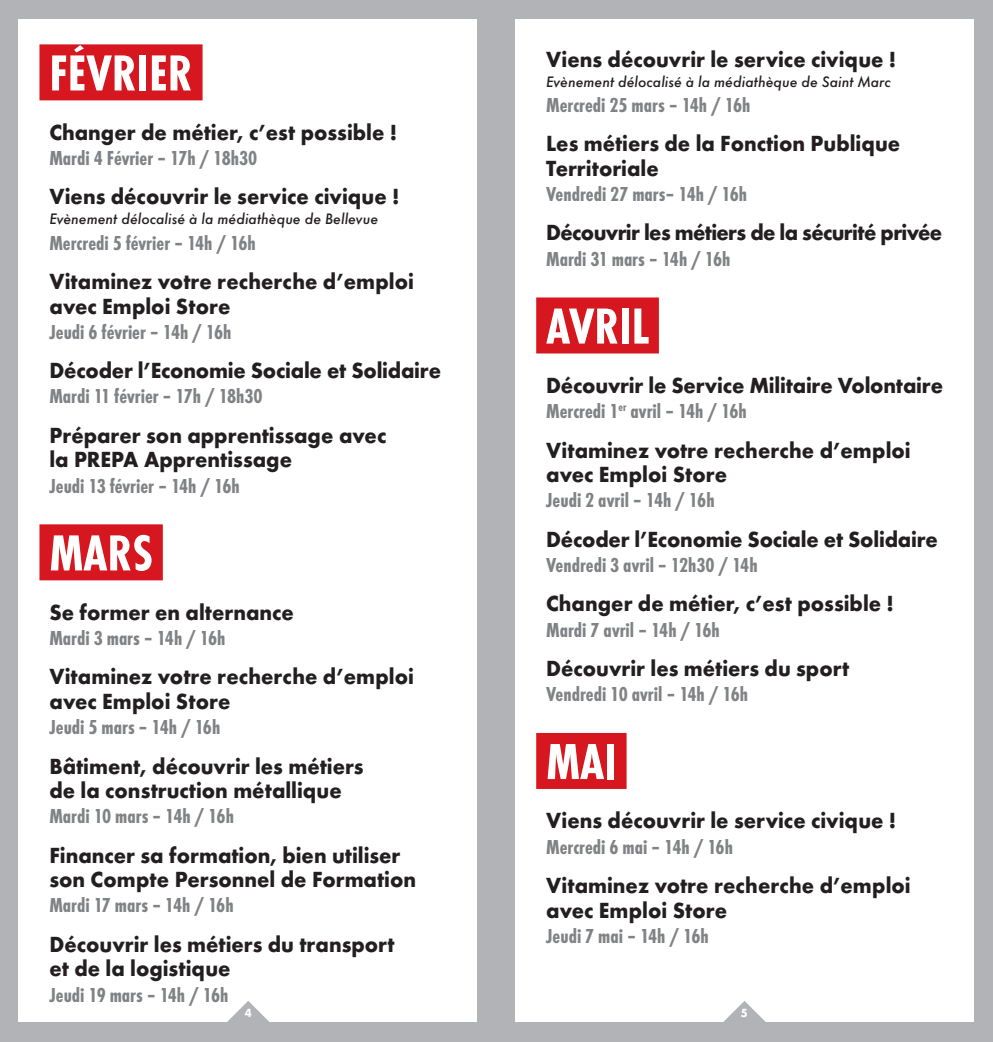
<style>
.page{position:relative;width:993px;height:1042px;background:#fff}
.page>*{position:absolute;margin:0;border:0;box-sizing:border-box;transform-origin:0 0}
.t1{font:700 condensed 52.5px "Futura T";color:#fff}
.t2{font:700 22.75px/24.5px "Futura T";color:#231f20;scale:.95 1}
.t3{font:700 22.75px "Futura T";letter-spacing:-.03em;color:#231f20;scale:.95 1}
.t4{font:700 condensed 21px "Futura T";color:#808285}
.t5{font:italic 500 15.75px "Futura T";color:#231f20}
.t6{font:700 12.25px "Futura T";color:#fff;scale:.95 1}
</style>
<div class="page">
<div style="left:0;top:0;width:496px;height:1042px;background:#b2b3b7"></div>
<div style="left:496px;top:0;width:496px;height:1042px;background:#b2b3b7"></div>
<div style="left:19px;top:19px;width:458px;height:1002px;background:#fff"></div>
<div style="left:515px;top:19px;width:458px;height:1002px;background:#fff"></div>
<svg style="left:219px;top:1001px;width:58px;height:21px"></svg>
<svg style="left:715px;top:1001px;width:58px;height:21px"></svg>
<div style="left:39px;top:44px;width:163px;height:56px;background:#d7171f"></div>
<div style="left:39px;top:524px;width:124px;height:56px;background:#d7171f"></div>
<div style="left:536px;top:297px;width:122px;height:56px;background:#d7171f"></div>
<div style="left:536px;top:733px;width:90px;height:56px;background:#d7171f"></div>
<h1 class="t1" style="left:49px;top:42px;width:145px">FÉVRIER</h1>
<p class="t2" style="left:49px;top:120px;width:367px">Changer de métier, c’est possible !</p>
<p class="t4" style="left:49px;top:146px;width:209px">Mardi 4 Février – 17h / 18h30</p>
<p class="t2" style="left:49px;top:184px;width:370px">Viens découvrir le service civique !</p>
<p class="t5" style="left:49px;top:210px;width:330px">Evènement délocalisé à la médiathèque de Bellevue</p>
<p class="t4" style="left:49px;top:230px;width:208px">Mercredi 5 février – 14h / 16h</p>
<p class="t2" style="left:49px;top:269px;width:385px">Vitaminez votre recherche d’emploi avec Emploi Store</p>
<p class="t4" style="left:49px;top:319px;width:184px">Jeudi 6 février – 14h / 16h</p>
<p class="t2" style="left:49px;top:358px;width:413px">Décoder l’Economie Sociale et Solidaire</p>
<p class="t4" style="left:49px;top:384px;width:215px">Mardi 11 février – 17h / 18h30</p>
<p class="t2" style="left:49px;top:423px;width:356px">Préparer son apprentissage avec la PREPA Apprentissage</p>
<p class="t4" style="left:49px;top:473px;width:192px">Jeudi 13 février – 14h / 16h</p>
<h1 class="t1" style="left:49px;top:522px;width:105px">MARS</h1>
<p class="t2" style="left:49px;top:600px;width:259px">Se former en alternance</p>
<p class="t4" style="left:49px;top:626px;width:177px">Mardi 3 mars – 14h / 16h</p>
<p class="t2" style="left:49px;top:664px;width:385px">Vitaminez votre recherche d’emploi avec Emploi Store</p>
<p class="t4" style="left:49px;top:715px;width:172px">Jeudi 5 mars – 14h / 16h</p>
<p class="t2" style="left:49px;top:753px;width:332px">Bâtiment, découvrir les métiers de la construction métallique</p>
<p class="t4" style="left:49px;top:804px;width:186px">Mardi 10 mars – 14h / 16h</p>
<p class="t2" style="left:49px;top:843px;width:387px">Financer sa formation, bien utiliser son Compte Personnel de Formation</p>
<p class="t4" style="left:49px;top:893px;width:186px">Mardi 17 mars – 14h / 16h</p>
<p class="t2" style="left:49px;top:932px;width:365px">Découvrir les métiers du transport et de la logistique</p>
<p class="t4" style="left:49px;top:982px;width:180px">Jeudi 19 mars – 14h / 16h</p>
<p class="t2" style="left:546px;top:47px;width:370px">Viens découvrir le service civique !</p>
<p class="t5" style="left:546px;top:72px;width:346px">Evènement délocalisé à la médiathèque de Saint Marc</p>
<p class="t4" style="left:546px;top:93px;width:206px">Mercredi 25 mars – 14h / 16h</p>
<p class="t2" style="left:546px;top:131px;width:374px">Les métiers de la Fonction Publique<br>Territoriale</p>
<p class="t4" style="left:546px;top:182px;width:202px">Vendredi 27 mars– 14h / 16h</p>
<p class="t3" style="left:546px;top:219px;width:418px">Découvrir les métiers de la sécurité privée</p>
<p class="t4" style="left:546px;top:246px;width:186px">Mardi 31 mars – 14h / 16h</p>
<h1 class="t1" style="left:546px;top:295px;width:104px">AVRIL</h1>
<p class="t2" style="left:546px;top:373px;width:419px">Découvrir le Service Militaire Volontaire</p>
<p class="t4" style="left:546px;top:399px;width:202px">Mercredi 1<sup>er</sup> avril – 14h / 16h</p>
<p class="t2" style="left:546px;top:437px;width:385px">Vitaminez votre recherche d’emploi avec Emploi Store</p>
<p class="t4" style="left:546px;top:488px;width:170px">Jeudi 2 avril – 14h / 16h</p>
<p class="t2" style="left:546px;top:527px;width:413px">Décoder l’Economie Sociale et Solidaire</p>
<p class="t4" style="left:546px;top:553px;width:213px">Vendredi 3 avril – 12h30 / 14h</p>
<p class="t2" style="left:546px;top:591px;width:367px">Changer de métier, c’est possible !</p>
<p class="t4" style="left:546px;top:617px;width:175px">Mardi 7 avril – 14h / 16h</p>
<p class="t2" style="left:546px;top:656px;width:320px">Découvrir les métiers du sport</p>
<p class="t4" style="left:546px;top:682px;width:203px">Vendredi 10 avril – 14h / 16h</p>
<h1 class="t1" style="left:546px;top:731px;width:72px">MAI</h1>
<p class="t2" style="left:546px;top:808px;width:370px">Viens découvrir le service civique !</p>
<p class="t4" style="left:546px;top:834px;width:188px">Mercredi 6 mai – 14h / 16h</p>
<p class="t2" style="left:546px;top:873px;width:385px">Vitaminez votre recherche d’emploi avec Emploi Store</p>
<p class="t4" style="left:546px;top:923px;width:164px">Jeudi 7 mai – 14h / 16h</p>
<p class="t6" style="left:245px;top:1005px;width:9px">4</p>
<p class="t6" style="left:740px;top:1005px;width:9px">5</p>
</div>
